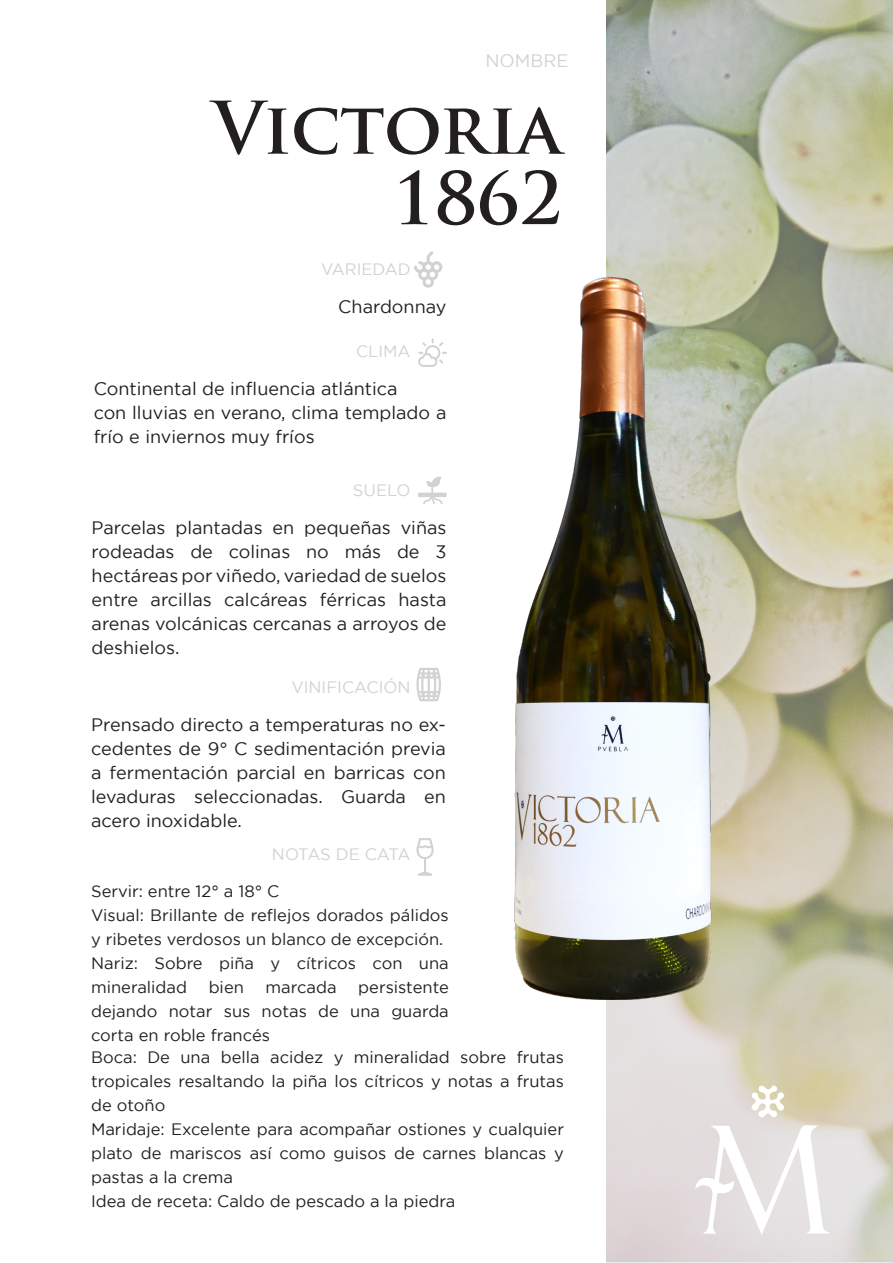
<style>
.page{position:relative;width:893px;height:1263px;background:#fff}
.page>*{position:absolute;margin:0;border:0;box-sizing:border-box;transform-origin:0 0}
.t1{font:700 70.5px/70.5px "Trajan Pro";letter-spacing:-.005em;color:#231f20;text-align:right}
.t2{font:18px/24px "Gotham";color:#231f20;text-align:justify}
.t3{font:18px "Gotham";color:#d1d2d4}
._1{font:16.5px/24px "Gotham";color:#231f20;text-align:justify}
.t4{font:16.5px "Gotham";color:#d1d2d4}
.t5{font:16.5px "Gotham";letter-spacing:-.03em;color:#d1d2d4}
</style>
<div class="page">
<svg style="left:416px;top:838px;width:18px;height:38px"></svg>
<svg style="left:418px;top:338px;width:29px;height:29px"></svg>
<svg style="left:414px;top:251px;width:28px;height:37px"></svg>
<svg style="left:416px;top:668px;width:25px;height:33px"></svg>
<svg style="left:418px;top:476px;width:28px;height:28px"></svg>
<svg style="left:606px;top:0;width:287px;height:1263px;background:#c5c3af"></svg>
<svg style="left:695px;top:1125px;width:134px;height:110px"></svg>
<svg style="left:750px;top:1085px;width:35px;height:33px"></svg>
<img style="left:514px;top:263px;width:223px;height:737px">
<p class="t3" style="left:485px;top:51px;width:85px">NOMBRE</p>
<p class="t1" style="left:213px;top:94px;width:350px">Victoria<br>1862</p>
<p class="t4" style="left:321px;top:260px;width:91px">VARIEDAD</p>
<p class="t2" style="left:338px;top:294px;width:110px">Chardonnay</p>
<p class="t4" style="left:356px;top:342px;width:56px">CLIMA</p>
<p class="t2" style="left:94px;top:377px;width:305px">Continental de influencia atlántica</p>
<p class="t2" style="left:94px;top:401px;width:354px">con lluvias en verano, clima templado a frío e inviernos muy fríos</p>
<p class="t4" style="left:353px;top:481px;width:59px">SUELO</p>
<p class="t2" style="left:92px;top:515px;width:356px">Parcelas plantadas en pequeñas viñas rodeadas de colinas no más de 3 hectáreas por viñedo, variedad de suelos entre arcillas calcáreas férricas hasta arenas volcánicas cercanas a arroyos de deshielos.</p>
<p class="t4" style="left:291px;top:678px;width:121px">VINIFICACIÓN</p>
<p class="t2" style="left:91px;top:712px;width:356px">Prensado directo a temperaturas no ex&shy;cedentes de 9° C sedimentación previa a fermentación parcial en barricas con levaduras seleccionadas. Guarda en acero inoxidable.</p>
<p class="t5" style="left:272px;top:845px;width:140px">NOTAS DE CATA</p>
<p class="_1" style="left:91px;top:879px;width:190px">Servir: entre 12° a 18° C</p>
<p class="_1" style="left:91px;top:903px;width:359px">Visual: Brillante de reflejos dorados pálidos y ribetes verdosos un blanco de excepción.</p>
<p class="_1" style="left:91px;top:951px;width:359px">Nariz: Sobre piña y cítricos con una mineralidad</p>
<p class="_1" style="left:209px;top:975px;width:37px">bien</p>
<p class="_1" style="left:266px;top:975px;width:73px">marcada</p>
<p class="_1" style="left:91px;top:975px;width:359px;text-indent:267px">persistente dejando notar sus notas de una guarda corta en roble francés</p>
<p class="_1" style="left:91px;top:1045px;width:474px">Boca: De una bella acidez y mineralidad sobre frutas tropicales resaltando la piña los cítricos y notas a frutas de otoño</p>
<p class="_1" style="left:91px;top:1117px;width:474px">Maridaje: Excelente para acompañar ostiones y cualquier plato de mariscos así como guisos de carnes blancas y pastas a la crema</p>
<p class="_1" style="left:91px;top:1189px;width:366px">Idea de receta: Caldo de pescado a la piedra</p>
</div>
